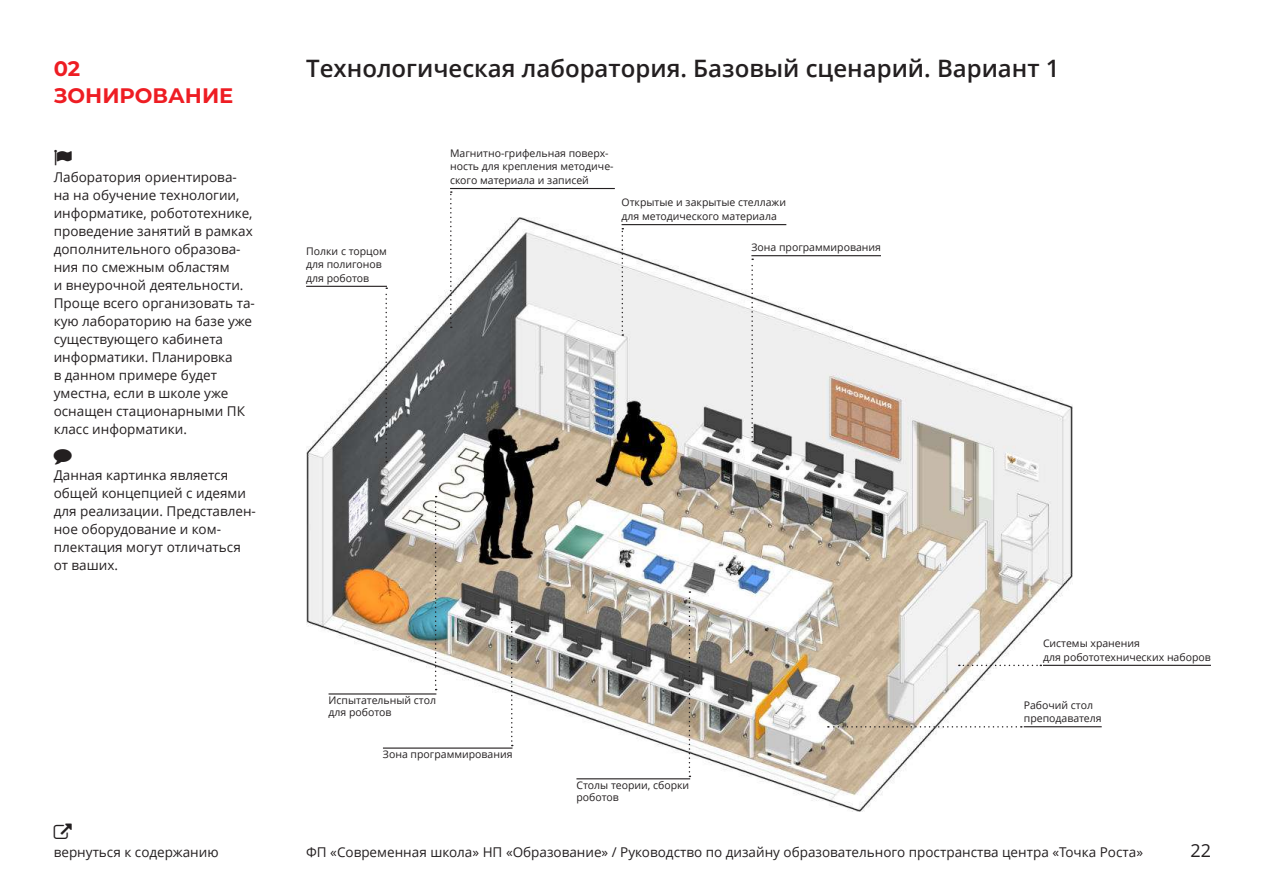
<style>
.page{position:relative;width:1263px;height:893px;background:#fff}
.page>*{position:absolute;margin:0;border:0;box-sizing:border-box;transform-origin:0 0}
.t1{font:600 24px "Open Sans";color:#231f20}
.t2{font:700 21px/27px "Montserrat";color:#ee1d23}
.t3{font:18px "Open Sans";color:#231f20}
.t4{font:13.5px/18px "Open Sans";color:#231f20}
.t5{font:10.5px/13.5px "Open Sans";color:#231f20}
</style>
<div class="page">
<img style="left:306px;top:218px;width:766px;height:593px">
<svg style="left:385px;top:287px;width:2px;height:175px"></svg>
<hr style="left:1024px;top:726px;width:78px;height:1px;background:#231f20">
<svg style="left:828px;top:726px;width:194px;height:2px"></svg>
<svg style="left:435px;top:496px;width:2px;height:194px"></svg>
<svg style="left:450px;top:191px;width:2px;height:137px"></svg>
<svg style="left:751px;top:259px;width:2px;height:183px"></svg>
<svg style="left:511px;top:619px;width:2px;height:127px"></svg>
<hr style="left:450px;top:188px;width:165px;height:1px;background:#231f20">
<hr style="left:576px;top:778px;width:114px;height:1px;background:#231f20">
<svg style="left:689px;top:591px;width:1px;height:186px"></svg>
<hr style="left:329px;top:693px;width:107px;height:1px;background:#231f20">
<hr style="left:1043px;top:665px;width:168px;height:1px;background:#231f20">
<svg style="left:959px;top:665px;width:82px;height:1px"></svg>
<hr style="left:621px;top:224px;width:165px;height:1px;background:#231f20">
<hr style="left:751px;top:255px;width:130px;height:1px;background:#231f20">
<hr style="left:383px;top:747px;width:129px;height:2px;background:#231f20">
<svg style="left:621px;top:228px;width:2px;height:108px"></svg>
<hr style="left:306px;top:286px;width:81px;height:1px;background:#231f20">
<h2 class="t2" style="left:54px;top:56px;width:181px">02<br>ЗОНИРОВАНИЕ</h2>
<p class="t4" style="left:54px;top:168px;width:203px">Лаборатория ориентирова&shy;на на обучение технологии, информатике, робототехнике, проведение занятий в рамках дополнительного образова&shy;ния по смежным областям<br>и внеурочной деятельности.<br>Проще всего организовать та&shy;кую лабораторию на базе уже сущеcтвующего кабинета информатики. Планировка<br>в данном примере будет уместна, если в школе уже оснащен стационарными ПК класс информатики.</p>
<p class="t4" style="left:54px;top:466px;width:204px">Данная картинка является общей концепцией с идеями для реализации. Представлен&shy;ное оборудование и ком&shy;плектация могут отличаться от ваших.</p>
<h1 class="t1" style="left:306px;top:51px;width:755px">Технологическая лаборатория. Базовый сценарий. Вариант 1</h1>
<p class="t5" style="left:306px;top:244px;width:82px">Полки с торцом для полигонов для роботов</p>
<p class="t5" style="left:450px;top:146px;width:165px">Магнитно-грифельная поверх&shy;ность для крепления методиче&shy;ского материала и записей</p>
<p class="t5" style="left:621px;top:196px;width:166px">Открытые и закрытые стеллажи для методического материала</p>
<p class="t5" style="left:751px;top:240px;width:131px">Зона программирования</p>
<p class="t5" style="left:329px;top:694px;width:109px;line-height:12px">Испытательный стол для роботов</p>
<p class="t5" style="left:383px;top:747px;width:131px">Зона программирования</p>
<p class="t5" style="left:576px;top:779px;width:114px;line-height:12px">Столы теории, сборки роботов</p>
<p class="t5" style="left:1043px;top:636px;width:169px">Системы хранения<br>для робототехнических наборов</p>
<p class="t5" style="left:1024px;top:698px;width:79px">Рабочий стол преподавателя</p>
<p class="t4" style="left:54px;top:842px;width:166px">вернуться к содержанию</p>
<p class="t4" style="left:306px;top:842px;width:838px">ФП «Современная школа» НП «Образование» / Руководство по дизайну образовательного пространства центра «Точка Роста»</p>
<h3 class="t3" style="left:1190px;top:840px;width:22px">22</h3>
</div>
